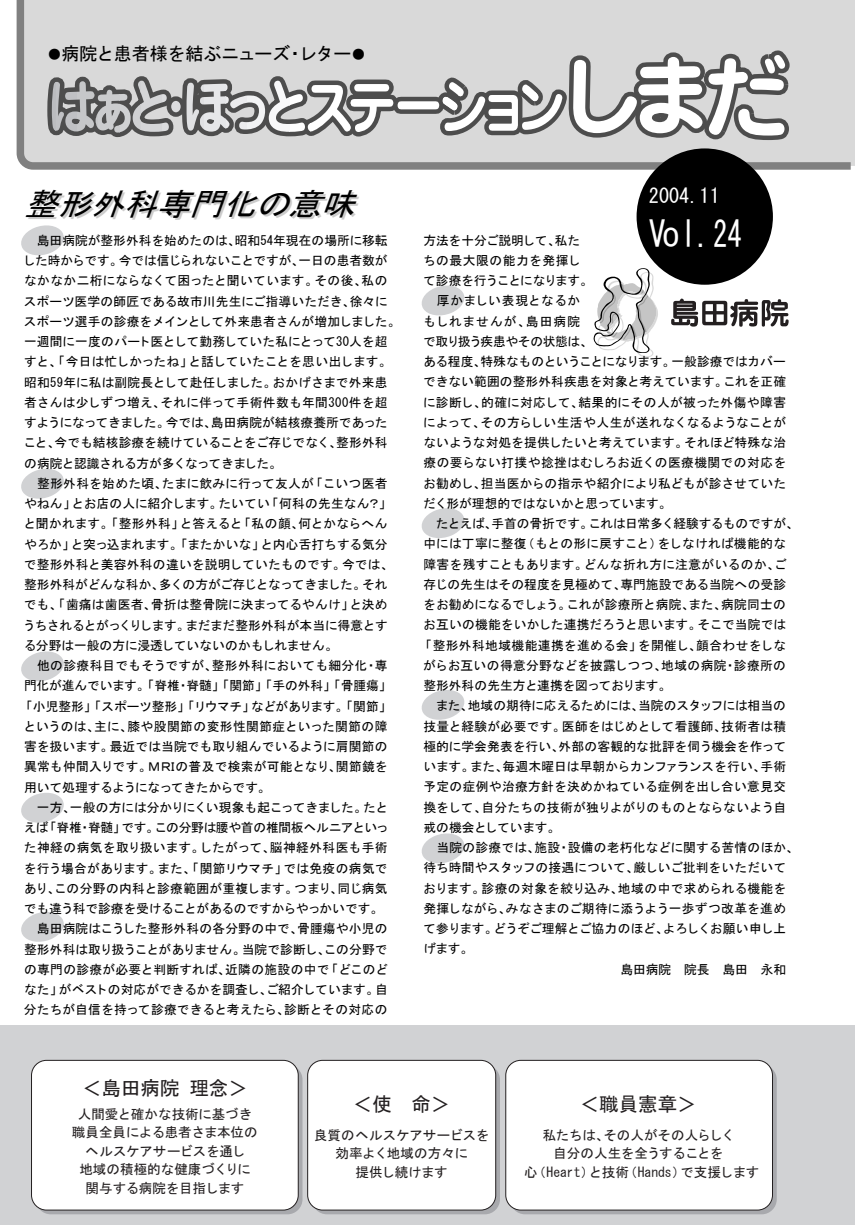
<style>
.page{position:relative;width:855px;height:1225px;background:#fff}
.page>*{position:absolute;margin:0;border:0;box-sizing:border-box;transform-origin:0 0}
.t1{font:36px "MS Gothic";color:#fff;scale:.95 1}
.t2{font:italic 31.05px "MS Gothic";color:#000;scale:1.06 1}
.t3{font:20.25px "MS Gothic";color:#fff}
.t4{font:19.5px "MS Gothic";color:#231f20}
.t5{font:18px "MS Gothic";letter-spacing:-.015em;color:#000}
.t6{font:13.5px/18.6px "MS Gothic";letter-spacing:-.01em;color:#231f20;text-align:center}
.t7{font:12.75px/20.2px "MS Gothic";color:#000}
.t8{font:12.75px "MS Gothic";letter-spacing:.025em;color:#000}
.t9{font:12.75px "MS Gothic";letter-spacing:.03em;color:#000}
.t10{font:12.75px "MS Gothic";letter-spacing:-.02em;color:#000}
.t11{font:12.75px "MS Gothic";letter-spacing:-.03em;color:#000}
.t12{font:12.75px "MS Gothic";letter-spacing:.02em;color:#000}
.t13{font:12.75px "MS Gothic";letter-spacing:-.025em;color:#000}
.t14{font:12.75px "MS Gothic";letter-spacing:.035em;color:#000}
.t15{font:12.75px "MS Gothic";letter-spacing:-.05em;color:#000}
.t16{font:12.75px "MS Gothic";letter-spacing:.04em;color:#000}
.t17{font:12.75px "MS Gothic";letter-spacing:.085em;color:#000}
.s1{font-size:13.5px}
</style>
<div class="page">
<svg style="left:21px;top:225px;width:43px;height:31px"></svg>
<svg style="left:21px;top:469px;width:43px;height:30px"></svg>
<svg style="left:21px;top:651px;width:43px;height:31px"></svg>
<svg style="left:21px;top:793px;width:43px;height:30px"></svg>
<svg style="left:21px;top:912px;width:43px;height:30px"></svg>
<svg style="left:421px;top:285px;width:44px;height:31px"></svg>
<svg style="left:421px;top:690px;width:44px;height:30px"></svg>
<svg style="left:421px;top:508px;width:44px;height:30px"></svg>
<svg style="left:421px;top:833px;width:44px;height:31px"></svg>
<div style="left:0;top:1025px;width:855px;height:200px;background:#d1d2d4"></div>
<svg style="left:312px;top:1065px;width:188px;height:149px"></svg>
<div style="left:510px;top:1065px;width:266px;height:149px;background:linear-gradient(to right,#a9aaae,#a5a6aa);border-radius:15px"></div>
<div style="left:36px;top:1065px;width:266px;height:149px;background:linear-gradient(to right,#a8a9ad,#a7a8ab);border-radius:15px"></div>
<div style="left:307px;top:1060px;width:189px;height:150px;background:#fff;border:1px solid #231f20;border-radius:15px"></div>
<svg style="left:593px;top:268px;width:65px;height:89px"></svg>
<svg style="left:671px;top:299px;width:117px;height:28px"></svg>
<div style="left:16px;top:0;width:839px;height:170px;background:#d9d9d9"></div>
<svg style="left:43px;top:48px;width:751px;height:134px"></svg>
<div style="left:636px;top:148px;width:136px;height:137px;background:#000;border-radius:50%"></div>
<div style="left:505px;top:1060px;width:268px;height:150px;background:#fff;border:1px solid #231f20;border-radius:15px"></div>
<div style="left:31px;top:1060px;width:268px;height:150px;background:#fff;border:1px solid #231f20;border-radius:15px"></div>
<h3 class="t5" style="left:48px;top:45px;width:319px"><span class="s1">●</span>病院と患者様を結ぶニューズ・レター<span class="s1">●</span></h3>
<h2 class="t2" style="left:24px;top:188px;width:323px">整形外科専門化の意味</h2>
<p class="t7" style="left:23px;top:230px;width:379px;text-indent:14px">島田病院が整形外科を始めたのは、昭和54年現在の場所に移転した時からです。今では信じられないことですが、一日の患者数がなかなか二桁にならなくて困ったと聞いています。その後、私のスポーツ医学の師匠である故市川先生にご指導いただき、徐々にスポーツ選手の診療をメインとして外来患者さんが増加しました。一週間に一度のパート医として勤務していた私にとって30人を超すと、「今日は忙しかったね」と話していたことを思い出します。昭和59年に私は副院長として赴任しました。おかげさまで外来患者さんは少しずつ増え、それに伴って手術件数も年間300件を超すようになってきました。今では、島田病院が結核療養所であったこと、今でも結核診療を続けていることをご存じでなく、整形外科の病院と認識される方が多くなってきました。</p>
<p class="t7" style="left:23px;top:473px;width:372px;text-indent:14px">整形外科を始めた頃、たまに飲みに行って友人が「こいつ医者やねん」とお店の人に紹介します。たいてい「何科の先生なん？」と聞かれます。「整形外科」と答えると「私の顔、何とかならへんやろか」と突っ込まれます。「またかいな」と内心舌打ちする気分で整形外科と美容外科の違いを説明していたものです。今では、整形外科がどんな科か、多くの方がご存じとなってきました。それでも、「歯痛は歯医者、骨折は整骨院に決まってるやんけ」と決めうちされるとがっくりします。まだまだ整形外科が本当に得意とする分野は一般の方に浸透していないのかもしれません。</p>
<p class="t8" style="left:37px;top:659px;width:352px">他の診療科目でもそうですが、整形外科においても細分化・専</p>
<p class="t7" style="left:24px;top:676px;width:369px">門化が進んでいます。「脊椎・脊髄」「関節」「手の外科」「骨腫瘍」</p>
<p class="t10" style="left:20px;top:700px;width:373px">「小児整形」「スポーツ整形」「リウマチ」などがあります。「関節」</p>
<p class="t9" style="left:23px;top:720px;width:366px">というのは、主に、膝や股関節の変形性関節症といった関節の障</p>
<p class="t7" style="left:24px;top:736px;width:365px">害を扱います。最近では当院でも取り組んでいるように肩関節の</p>
<p class="t8" style="left:24px;top:760px;width:365px">異常も仲間入りです。ＭＲＩの普及で検索が可能となり、関節鏡を</p>
<p class="t13" style="left:24px;top:781px;width:248px">用いて処理するようになってきたからです。</p>
<p class="t7" style="left:37px;top:797px;width:353px">一方、一般の方には分かりにくい現象も起こってきました。たと</p>
<p class="t13" style="left:24px;top:821px;width:366px">えば「脊椎・脊髄」です。この分野は腰や首の椎間板ヘルニアといっ</p>
<p class="t9" style="left:24px;top:841px;width:365px">た神経の病気を取り扱います。したがって、脳神経外科医も手術</p>
<p class="t7" style="left:24px;top:858px;width:365px">を行う場合があります。また、「関節リウマチ」では免疫の病気で</p>
<p class="t7" style="left:24px;top:878px;width:365px">あり、この分野の内科と診療範囲が重複します。つまり、同じ病気</p>
<p class="t10" style="left:24px;top:902px;width:361px">でも違う科で診療を受けることがあるのですからやっかいです。</p>
<p class="t7" style="left:37px;top:919px;width:352px">島田病院はこうした整形外科の各分野の中で、骨腫瘍や小児の</p>
<p class="t7" style="left:24px;top:939px;width:365px">整形外科は取り扱うことがありません。当院で診断し、この分野で</p>
<p class="t12" style="left:24px;top:963px;width:365px">の専門の診療が必要と判断すれば、近隣の施設の中で「どこのど</p>
<p class="t7" style="left:24px;top:979px;width:365px">なた」がベストの対応ができるかを調査し、ご紹介しています。自</p>
<p class="t7" style="left:24px;top:1000px;width:365px">分たちが自信を持って診療できると考えたら、診断とその対応の</p>
<h3 class="t3" style="left:649px;top:186px;width:72px">2004.11</h3>
<h1 class="t1" style="left:649px;top:216px;width:99px">Vol.24</h1>
<p class="t7" style="left:423px;top:230px;width:158px">方法を十分ご説明して、私た</p>
<p class="t16" style="left:423px;top:254px;width:159px">ちの最大限の能力を発揮し</p>
<p class="t15" style="left:423px;top:274px;width:171px">て診療を行うことになります。</p>
<p class="t8" style="left:437px;top:294px;width:145px">厚かましい表現となるか</p>
<p class="t17" style="left:423px;top:315px;width:158px">もしれませんが、島田病院</p>
<p class="t11" style="left:423px;top:335px;width:171px">で取り扱う疾患やその状態は、</p>
<p class="t11" style="left:423px;top:355px;width:364px">ある程度、特殊なものということになります。一般診療ではカバー</p>
<p class="t7" style="left:423px;top:372px;width:364px">できない範囲の整形外科疾患を対象と考えています。これを正確</p>
<p class="t9" style="left:423px;top:396px;width:364px">に診断し、的確に対応して、結果的にその人が被った外傷や障害</p>
<p class="t7" style="left:423px;top:412px;width:364px">によって、その方らしい生活や人生が送れなくなるようなことが</p>
<p class="t7" style="left:423px;top:432px;width:364px">ないような対処を提供したいと考えています。それほど特殊な治</p>
<p class="t14" style="left:423px;top:456px;width:364px">療の要らない打撲や捻挫はむしろお近くの医療機関での対応を</p>
<p class="t7" style="left:423px;top:473px;width:364px">お勧めし、担当医からの指示や紹介により私どもが診させていた</p>
<p class="t7" style="left:423px;top:493px;width:250px">だく形が理想的ではないかと思っています。</p>
<p class="t7" style="left:436px;top:513px;width:364px">たとえば、手首の骨折です。これは日常多く経験するものですが、</p>
<p class="t7" style="left:423px;top:534px;width:364px">中には丁寧に整復（もとの形に戻すこと）をしなければ機能的な</p>
<p class="t8" style="left:423px;top:558px;width:365px">障害を残すこともあります。どんな折れ方に注意がいるのか、ご</p>
<p class="t7" style="left:423px;top:574px;width:364px">存じの先生はその程度を見極めて、専門施設である当院への受診</p>
<p class="t7" style="left:423px;top:594px;width:364px">をお勧めになるでしょう。これが診療所と病院、また、病院同士の</p>
<p class="t7" style="left:423px;top:615px;width:364px">お互いの機能をいかした連携だろうと思います。そこで当院では</p>
<p class="t9" style="left:419px;top:639px;width:368px">「整形外科地域機能連携を進める会」を開催し、顔合わせをしな</p>
<p class="t8" style="left:423px;top:659px;width:364px">がらお互いの得意分野などを披露しつつ、地域の病院・診療所の</p>
<p class="t7" style="left:423px;top:675px;width:249px">整形外科の先生方と連携を図っております。</p>
<p class="t10" style="left:436px;top:699px;width:352px">また、地域の期待に応えるためには、当院のスタッフには相当の</p>
<p class="t8" style="left:423px;top:720px;width:364px">技量と経験が必要です。医師をはじめとして看護師、技術者は積</p>
<p class="t7" style="left:423px;top:736px;width:364px">極的に学会発表を行い、外部の客観的な批評を伺う機会を作って</p>
<p class="t7" style="left:423px;top:756px;width:364px">います。また、毎週木曜日は早朝からカンファランスを行い、手術</p>
<p class="t8" style="left:423px;top:780px;width:364px">予定の症例や治療方針を決めかねている症例を出し合い意見交</p>
<p class="t7" style="left:423px;top:797px;width:364px">換をして、自分たちの技術が独りよがりのものとならないよう自</p>
<p class="t10" style="left:423px;top:821px;width:138px">戒の機会としています。</p>
<p class="t12" style="left:436px;top:841px;width:364px">当院の診療では、施設・設備の老朽化などに関する苦情のほか、</p>
<p class="t7" style="left:423px;top:858px;width:364px">待ち時間やスタッフの接遇について、厳しいご批判をいただいて</p>
<p class="t8" style="left:423px;top:882px;width:364px">おります。診療の対象を絞り込み、地域の中で求められる機能を</p>
<p class="t7" style="left:423px;top:898px;width:364px">発揮しながら、みなさまのご期待に添うよう一歩ずつ改革を進め</p>
<p class="t11" style="left:423px;top:922px;width:364px">て参ります。どうぞご理解とご協力のほど、よろしくお願い申し上</p>
<p class="t7" style="left:423px;top:939px;width:51px">げます。</p>
<p class="t7" style="left:620px;top:959px;width:167px">島田病院 院長 島田 永和</p>
<h3 class="t4" style="left:82px;top:1078px;width:167px">＜島田病院理念＞</h3>
<p class="t6" style="left:72px;top:1104px;width:187px">人間愛と確かな技術に基づき職員全員による患者さま本位のヘルスケアサービスを通し<br>地域の積極的な健康づくりに関与する病院を目指します</p>
<h3 class="t4" style="left:353px;top:1094px;width:99px">＜使 命＞</h3>
<p class="t6" style="left:314px;top:1125px;width:177px">良質のヘルスケアサービスを効率よく地域の方々に<br>提供し続けます</p>
<h3 class="t4" style="left:579px;top:1094px;width:118px">＜職員憲章＞</h3>
<p class="t6" style="left:524px;top:1125px;width:237px">私たちは、その人がその人らしく<br>自分の人生を全うすることを<br>心（Heart）と技術（Hands）で支援します</p>
</div>
